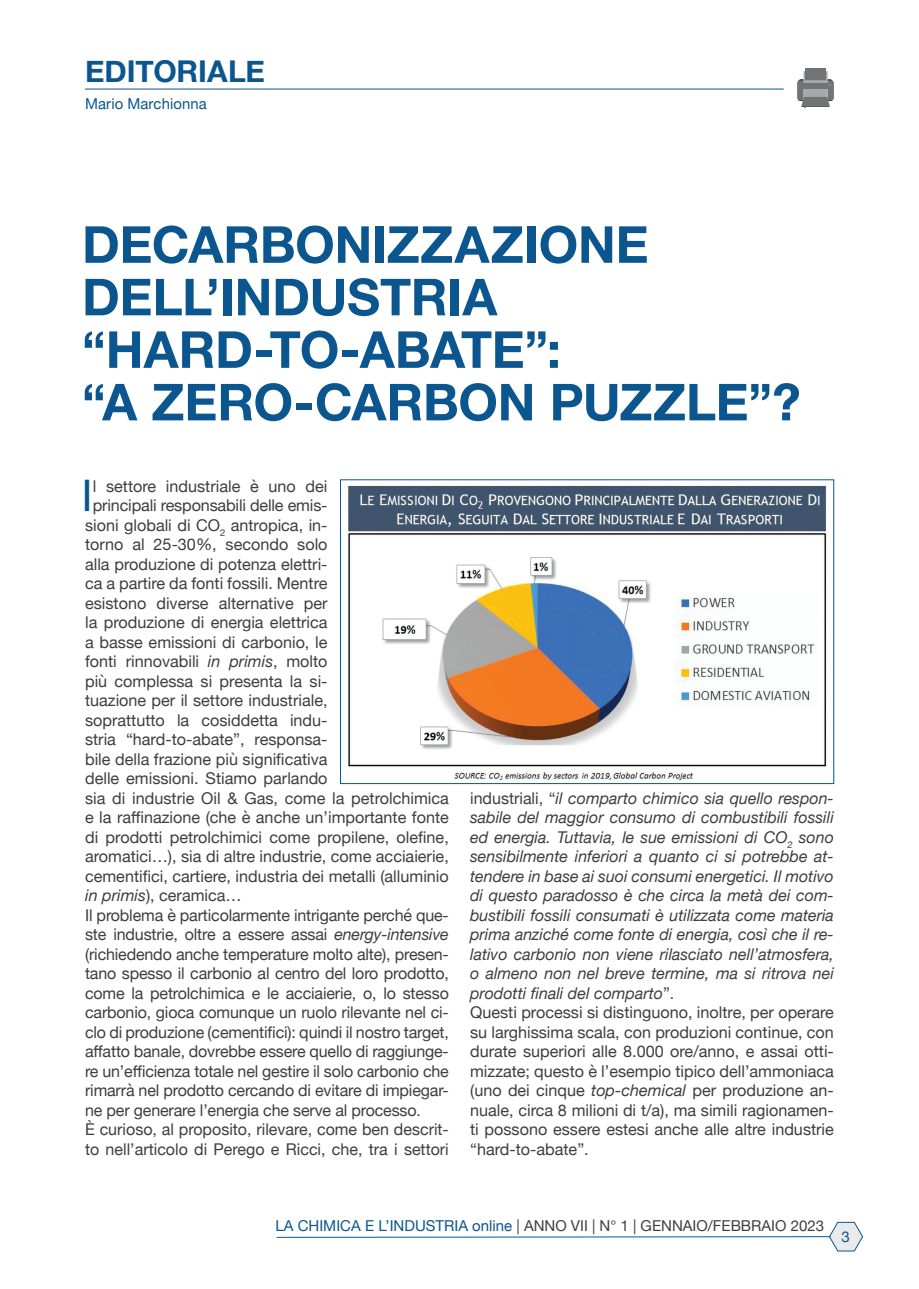
<style>
.page{position:relative;width:919px;height:1289px;background:#fff}
.page>*{position:absolute;margin:0;border:0;box-sizing:border-box;transform-origin:0 0}
.Titolo_articolo{font:700 51px/52.5px "Helvetica Neue";letter-spacing:-.005em;color:#0b568e}
.Body_Text_2{font:43.5px "Helvetica Neue";color:#0b568e}
.t1{font:700 30px "Helvetica Neue";color:#0b568e}
.Body_Text_2-2{font:16.2px/19.5px "Helvetica Neue";color:#3e3e3f}
.Body_Text_2-3{font:italic 16.2px/19.5px "Helvetica Neue";color:#3e3e3f;text-align:justify}
.t2{font:15px "Helvetica Neue";color:#3e3e3f}
.Riepilogo_autori{font:15px "Helvetica Neue";letter-spacing:.005em;color:#0b568e}
.s1{font-style:italic}
.s2{font-style:normal}
.s3{color:#0b568e}
</style>
<div class="page">
<hr style="left:85px;top:89px;width:698px;height:1px;background:#0b568e">
<svg style="left:276px;top:1222px;width:586px;height:29px"></svg>
<div style="left:805px;top:68px;width:20px;height:12px;background:#727376"></div>
<svg style="left:797px;top:71px;width:36px;height:37px"></svg>
<img style="left:347px;top:485px;width:480px;height:296px">
<h3 class="t1" style="left:85px;top:48px;width:181px">EDITORIALE</h3>
<p class="Riepilogo_autori" style="left:85px;top:92px;width:123px">Mario Marchionna</p>
<p class="Titolo_articolo" style="left:82px;top:220px;width:568px">DECARBONIZZAZIONE<br>DELL’INDUSTRIA</p>
<p class="Titolo_articolo" style="left:82px;top:325px;width:480px">“HARD-TO-ABATE”:</p>
<p class="Titolo_articolo" style="left:82px;top:377px;width:720px">“A ZERO-CARBON PUZZLE”?</p>
<p class="Body_Text_2" style="left:81px;top:464px;width:13px">I</p>
<p class="Body_Text_2-2" style="left:93px;top:477px;width:236px">l settore industriale è uno dei principali responsabili delle emis-</p>
<p class="Body_Text_2-2" style="left:85px;top:516px;width:365px">sioni globali di CO<sub>2</sub> antropica, in-<br>torno al 25-30%, secondo solo<br>alla produzione di potenza elettri-<br>ca a partire da fonti fossili. Mentre<br>esistono diverse alternative per<br>la produzione di energia elettrica<br>a basse emissioni di carbonio, le<br>fonti rinnovabili <span class="s1">in primis</span>, molto<br>più complessa si presenta la si-<br>tuazione per il settore industriale,<br>soprattutto la cosiddetta indu-<br>stria “hard-to-abate”, responsa-<br>bile della frazione più significativa<br>delle emissioni. Stiamo parlando<br>sia di industrie Oil &amp; Gas, come la petrolchimica e la raffinazione (che è anche un’importante fonte di prodotti petrolchimici come propilene, olefine, aromatici…), sia di altre industrie, come acciaierie, cementifici, cartiere, industria dei metalli (alluminio <span class="s1">in primis</span>), ceramica…</p>
<p class="Body_Text_2-2" style="left:85px;top:906px;width:365px;text-align:justify">Il problema è particolarmente intrigante perché que&shy;ste industrie, oltre a essere assai <span class="s1">energy-intensive </span>(richiedendo anche temperature molto alte), presen&shy;tano spesso il carbonio al centro del loro prodotto, come la petrolchimica e le acciaierie, o, lo stesso carbonio, gioca comunque un ruolo rilevante nel ci&shy;clo di produzione (cementifici): quindi il nostro target, affatto banale, dovrebbe essere quello di raggiunge&shy;re un’efficienza totale nel gestire il solo carbonio che rimarrà nel prodotto cercando di evitare di impiegar&shy;ne per generare l’energia che serve al processo.</p>
<p class="Body_Text_2-2" style="left:85px;top:1120px;width:365px">È curioso, al proposito, rilevare, come ben descrit&shy;to nell’articolo di Perego e Ricci, che, tra i settori</p>
<p class="Body_Text_2-3" style="left:470px;top:789px;width:365px"><span class="s2">industriali, “</span>il comparto chimico sia quello respon&shy;sabile del maggior consumo di combustibili fossili ed energia. Tuttavia, le sue emissioni di CO<sub>2</sub> sono sensibilmente inferiori a quanto ci si potrebbe at&shy;tendere in base ai suoi consumi energetici. Il motivo di questo paradosso è che circa la metà dei com&shy;bustibili fossili consumati è utilizzata come materia prima anziché come fonte di energia, così che il re&shy;lativo carbonio non viene rilasciato nell’atmosfera, o almeno non nel breve termine, ma si ritrova nei prodotti finali del comparto<span class="s2">”.</span></p>
<p class="Body_Text_2-2" style="left:470px;top:1003px;width:365px;text-align:justify">Questi processi si distinguono, inoltre, per operare su larghissima scala, con produzioni continue, con durate superiori alle 8.000 ore/anno, e assai otti&shy;mizzate; questo è l’esempio tipico dell’ammoniaca (uno dei cinque <span class="s1">top-chemical</span> per produzione an&shy;nuale, circa 8 milioni di t/a), ma simili ragionamen&shy;ti possono essere estesi anche alle altre industrie “hard-to-abate”.</p>
<p class="t2" style="left:275px;top:1214px;width:550px"><span class="s3">LA CHIMICA E L’INDUSTRIA online</span> | ANNO VII | N° 1 | GENNAIO/FEBBRAIO 2023</p>
<p class="Riepilogo_autori" style="left:841px;top:1225px;width:10px">3</p>
</div>
